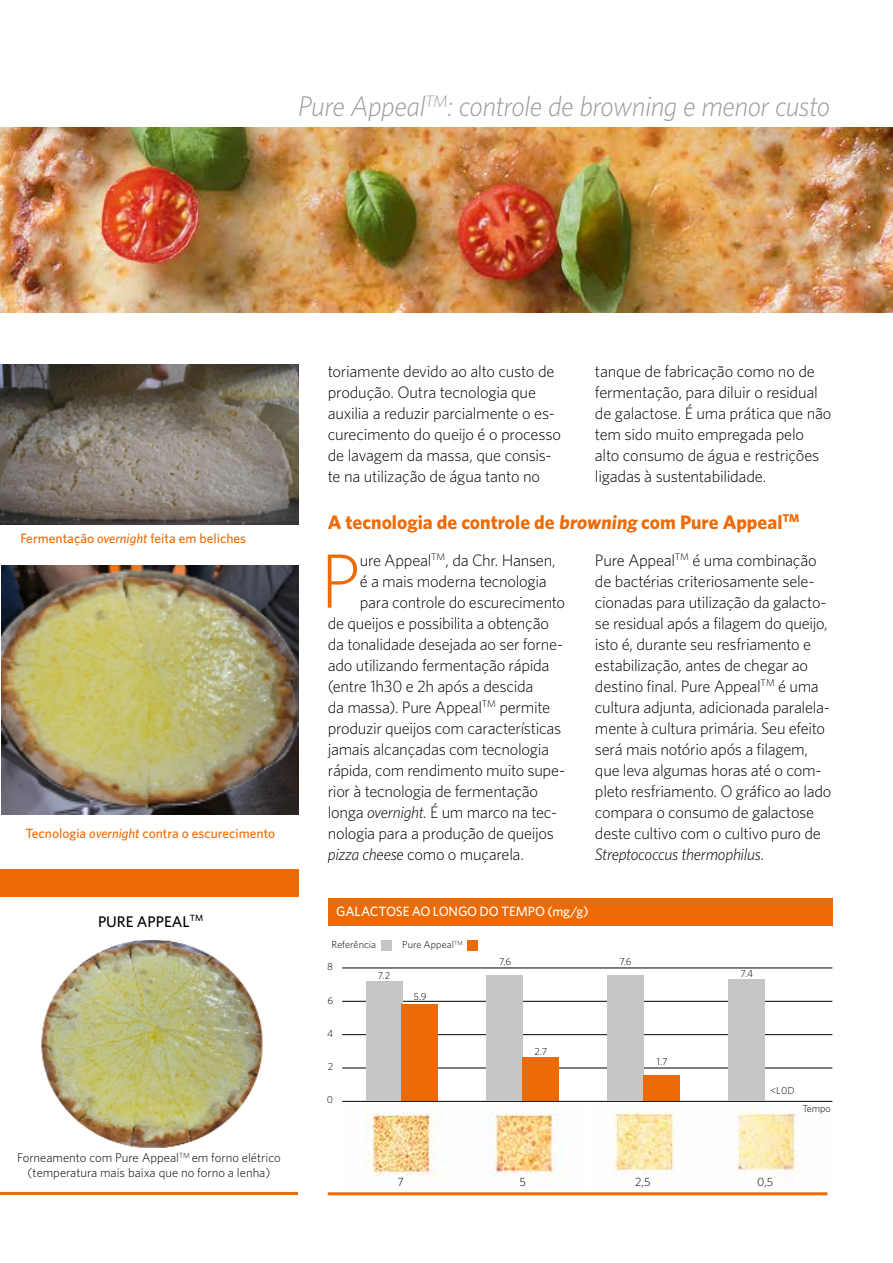
<style>
.page{position:relative;width:893px;height:1263px;background:#fff}
.page>*{position:absolute;margin:0;border:0;box-sizing:border-box;transform-origin:0 0}
.t1{font:300 76.95px "Whitney";color:#ed6b06}
.t2{font:italic 300 28.5px "Whitney";letter-spacing:-.02em;color:#9d9d9c}
.t3{font:700 19.5px "Whitney";color:#ed6b06}
.t4{font:300 16.5px/21px "Whitney";letter-spacing:-.015em;color:#000}
.t5{font:500 15.45px "Whitney";color:#000}
.t6{font:500 13.5px "Whitney";color:#ed6b06}
.t7{font:500 13.5px "Whitney";letter-spacing:-.01em;color:#fff}
.t8{font:300 12.75px/15px "Whitney";color:#000;text-align:center}
.t9{font:300 12px "Whitney";color:#000}
.t10{font:300 10.2px "Whitney";color:#000}
.s1{font-style:italic}
</style>
<div class="page">
<img style="left:0;top:364px;width:298px;height:161px">
<img style="left:1px;top:566px;width:297px;height:248px">
<div style="left:328px;top:898px;width:504px;height:28px;background:#ed6b06"></div>
<img style="left:346px;top:1106px;width:237px;height:90px">
<img style="left:595px;top:1109px;width:233px;height:87px">
<hr style="left:328px;top:1192px;width:499px;height:3px;background:#ed6b06">
<hr style="left:342px;top:968px;width:490px;height:1px;background:#000">
<hr style="left:342px;top:1001px;width:490px;height:1px;background:#000">
<hr style="left:342px;top:1034px;width:490px;height:1px;background:#000">
<hr style="left:342px;top:1068px;width:490px;height:1px;background:#000">
<hr style="left:342px;top:1101px;width:490px;height:1px;background:#000">
<div style="left:366px;top:981px;width:36px;height:120px;background:#c6c6c6"></div>
<div style="left:402px;top:1004px;width:36px;height:97px;background:#ed6b06"></div>
<div style="left:487px;top:976px;width:36px;height:125px;background:#c6c6c6"></div>
<div style="left:523px;top:1057px;width:36px;height:44px;background:#ed6b06"></div>
<div style="left:608px;top:976px;width:36px;height:125px;background:#c6c6c6"></div>
<div style="left:644px;top:1075px;width:36px;height:26px;background:#ed6b06"></div>
<div style="left:729px;top:979px;width:36px;height:122px;background:#c6c6c6"></div>
<div style="left:381px;top:940px;width:10px;height:11px;background:#c6c6c6"></div>
<div style="left:467px;top:940px;width:11px;height:11px;background:#ed6b06"></div>
<img style="left:41px;top:940px;width:222px;height:207px">
<img style="left:1px;top:128px;width:892px;height:185px">
<img style="left:0;top:128px;width:1px;height:185px">
<div style="left:0;top:870px;width:298px;height:27px;background:#ed6b06"></div>
<hr style="left:0;top:1192px;width:298px;height:3px;background:#ed6b06">
<h2 class="t2" style="left:298px;top:90px;width:534px">Pure Appeal<sup>TM</sup>: controle de browning e menor custo</h2>
<p class="t6" style="left:20px;top:530px;width:227px">Fermentação <span class="s1">overnight</span> feita em beliches</p>
<p class="t6" style="left:25px;top:825px;width:251px">Tecnologia <span class="s1">overnight</span> contra o escurecimento</p>
<p class="t5" style="left:98px;top:912px;width:107px">PURE APPEAL<sup>TM</sup></p>
<p class="t8" style="left:17px;top:1150px;width:265px">Forneamento com Pure Appeal<sup>TM</sup> em forno elétrico (temperatura mais baixa que no forno a lenha)</p>
<p class="t4" style="left:328px;top:360px;width:235px">toriamente devido ao alto custo de produção. Outra tecnologia que auxilia a reduzir parcialmente o es&shy;curecimento do queijo é o processo de lavagem da massa, que consis&shy;te na utilização de água tanto no</p>
<p class="t3" style="left:328px;top:510px;width:473px">A tecnologia de controle de browning com Pure Appeal<sup>TM</sup></p>
<h1 class="t1" style="left:320px;top:536px;width:42px">P</h1>
<p class="t4" style="left:360px;top:549px;width:197px">ure Appeal<sup>TM</sup>, da Chr. Hansen,</p>
<p class="t4" style="left:595px;top:360px;width:238px">tanque de fabricação como no de fermentação, para diluir o residual de galactose. É uma prática que não tem sido muito empregada pelo alto consumo de água e restrições ligadas à sustentabilidade.</p>
<p class="t4" style="left:595px;top:549px;width:238px">Pure Appeal<sup>TM</sup> é uma combinação de bactérias criteriosamente sele&shy;cionadas para utilização da galacto&shy;se residual após a filagem do queijo, isto é, durante seu resfriamento e estabilização, antes de chegar ao destino final. Pure Appeal<sup>TM</sup> é uma cultura adjunta, adicionada paralela&shy;mente à cultura primária. Seu efeito será mais notório após a filagem, que leva algumas horas até o com&shy;pleto resfriamento. O gráfico ao lado compara o consumo de galactose deste cultivo com o cultivo puro de <span class="s1">Streptococcus thermophilus</span>.</p>
<p class="t4" style="left:360px;top:570px;width:188px">é a mais moderna tecnologia</p>
<p class="t4" style="left:360px;top:591px;width:207px">para controle do escurecimento</p>
<p class="t4" style="left:328px;top:612px;width:223px">de queijos e possibilita a obtenção</p>
<p class="t4" style="left:328px;top:633px;width:237px">da tonalidade desejada ao ser forne-</p>
<p class="t4" style="left:328px;top:654px;width:223px">ado utilizando fermentação rápida</p>
<p class="t4" style="left:328px;top:675px;width:207px">(entre 1h30 e 2h após a descida</p>
<p class="t4" style="left:328px;top:696px;width:224px">da massa). Pure Appeal<sup>TM</sup> permite</p>
<p class="t4" style="left:328px;top:717px;width:235px">produzir queijos com características</p>
<p class="t4" style="left:328px;top:738px;width:223px">jamais alcançadas com tecnologia</p>
<p class="t4" style="left:328px;top:759px;width:239px">rápida, com rendimento muito supe-</p>
<p class="t4" style="left:328px;top:780px;width:212px">rior à tecnologia de fermentação</p>
<p class="t4" style="left:328px;top:801px;width:231px">longa <span class="s1">overnight</span>. É um marco na tec-</p>
<p class="t4" style="left:328px;top:822px;width:228px">nologia para a produção de queijos</p>
<p class="t4" style="left:328px;top:843px;width:198px"><span class="s1">pizza cheese</span> como o muçarela.</p>
<p class="t7" style="left:336px;top:903px;width:254px">GALACTOSE AO LONGO DO TEMPO (mg/g)</p>
<p class="t10" style="left:332px;top:938px;width:46px">Referência</p>
<p class="t10" style="left:402px;top:938px;width:62px">Pure Appeal<sup>TM</sup></p>
<p class="t10" style="left:327px;top:961px;width:7px">8</p>
<p class="t10" style="left:327px;top:994px;width:7px">6</p>
<p class="t10" style="left:327px;top:1027px;width:8px">4</p>
<p class="t10" style="left:328px;top:1060px;width:7px">2</p>
<p class="t10" style="left:327px;top:1094px;width:8px">0</p>
<p class="t10" style="left:378px;top:969px;width:14px">7.2</p>
<p class="t10" style="left:413px;top:990px;width:15px">5.9</p>
<p class="t10" style="left:499px;top:956px;width:14px">7.6</p>
<p class="t10" style="left:534px;top:1045px;width:14px">2.7</p>
<p class="t10" style="left:619px;top:956px;width:14px">7.6</p>
<p class="t10" style="left:657px;top:1055px;width:13px">1.7</p>
<p class="t10" style="left:741px;top:968px;width:14px">7.4</p>
<p class="t10" style="left:770px;top:1084px;width:25px">&lt;L0D</p>
<p class="t10" style="left:802px;top:1103px;width:30px">Tempo</p>
<p class="t9" style="left:397px;top:1175px;width:8px">7</p>
<p class="t9" style="left:520px;top:1175px;width:8px">5</p>
<p class="t9" style="left:635px;top:1175px;width:17px">2,5</p>
<p class="t9" style="left:757px;top:1175px;width:18px">0,5</p>
</div>
